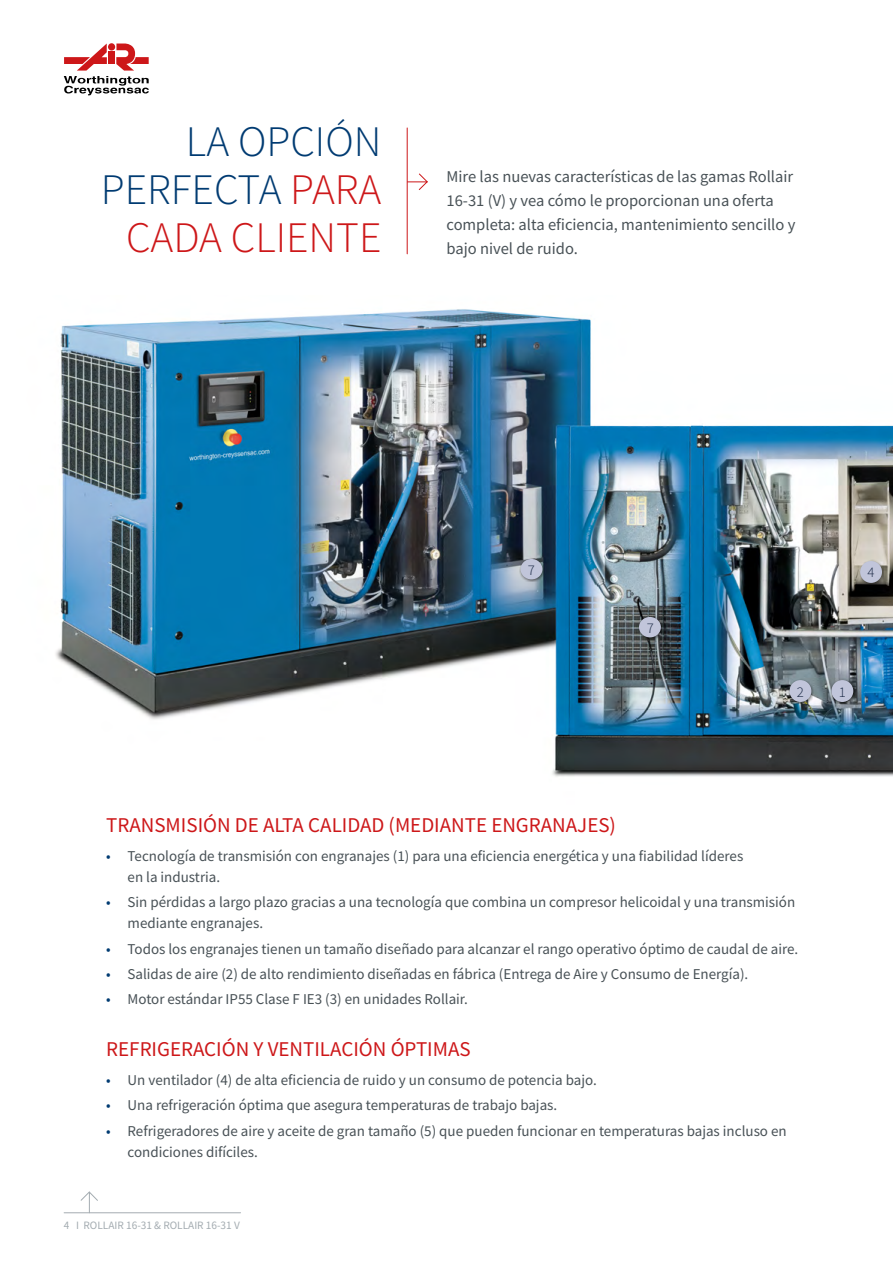
<style>
.page{position:relative;width:893px;height:1263px;background:#fff}
.page>*{position:absolute;margin:0;border:0;box-sizing:border-box;transform-origin:0 0}
.t1{font:300 43.5px/48px "Source Sans Pro";color:#003b72;text-align:right}
.t2{font:21px "Source Sans Pro";color:#cd1719}
.t3{font:16.5px/24px "Source Sans Pro";color:#485156}
.t4{font:15px/21px "Source Sans Pro";color:#485156}
.t5{font:300 14.7px "Source Sans Pro";color:#182642}
.t6{font:11.25px "Source Sans Pro";color:#a4acb1}
.s1{color:#cd1719}
.s2{color:#003b72}
</style>
<div class="page">
<img style="left:55px;top:309px;width:838px;height:468px">
<div style="left:830px;top:678px;width:25px;height:26px;background:#000;opacity:.5"></div>
<div style="left:831px;top:680px;width:22px;height:22px;background:#c1c5da;border-radius:50%"></div>
<div style="left:788px;top:678px;width:25px;height:26px;background:#000;opacity:.5"></div>
<div style="left:789px;top:680px;width:22px;height:22px;background:#c1c5da;border-radius:50%"></div>
<div style="left:858px;top:559px;width:26px;height:26px;background:#000;opacity:.5"></div>
<div style="left:860px;top:561px;width:22px;height:22px;background:#c1c5da;border-radius:50%"></div>
<div style="left:637px;top:615px;width:26px;height:24px;background:#000;opacity:.5"></div>
<div style="left:639px;top:617px;width:22px;height:20px;background:#c1c5da;border-radius:50%"></div>
<div style="left:519px;top:557px;width:25px;height:24px;background:#000;opacity:.5"></div>
<div style="left:521px;top:559px;width:21px;height:20px;background:#c1c5da;border-radius:50%"></div>
<svg style="left:80px;top:1191px;width:18px;height:21px"></svg>
<hr style="left:64px;top:1212px;width:177px;height:1px;background:#a4acb1">
<svg style="left:64px;top:44px;width:85px;height:51px"></svg>
<svg style="left:408px;top:173px;width:20px;height:17px"></svg>
<hr style="left:407px;top:128px;width:1px;height:126px;background:#cd1719">
<h1 class="t1" style="left:101px;top:118px;width:282px">LA OPCIÓN<br>PERFECTA <span class="s1">PARA<br>CADA CLIENTE</span></h1>
<p class="t3" style="left:446px;top:165px;width:350px">Mire las nuevas características de las gamas Rollair 16-31 (V) y vea cómo le proporcionan una oferta completa: alta eficiencia, mantenimiento sencillo y bajo nivel de ruido.</p>
<p class="t5" style="left:528px;top:561px;width:9px">7</p>
<p class="t5" style="left:647px;top:619px;width:9px">7</p>
<p class="t5" style="left:867px;top:563px;width:9px">4</p>
<p class="t5" style="left:797px;top:683px;width:9px">2</p>
<p class="t5" style="left:839px;top:683px;width:9px">1</p>
<h2 class="t2" style="left:106px;top:811px;width:511px">TRANSMISIÓN DE ALTA CALIDAD (MEDIANTE ENGRANAJES)</h2>
<p class="t4" style="left:128px;top:845px;width:617px;text-indent:-21px"><span class="s2">•</span> Tecnología de transmisión con engranajes (1) para una eficiencia energética y una fiabilidad líderes en la industria.</p>
<p class="t4" style="left:128px;top:892px;width:669px;text-indent:-21px"><span class="s2">•</span> Sin pérdidas a largo plazo gracias a una tecnología que combina un compresor helicoidal y una transmisión mediante engranajes.</p>
<p class="t4" style="left:106px;top:938px;width:693px"><span class="s2">•</span> Todos los engranajes tienen un tamaño diseñado para alcanzar el rango operativo óptimo de caudal de aire.</p>
<p class="t4" style="left:106px;top:963px;width:644px"><span class="s2">•</span> Salidas de aire (2) de alto rendimiento diseñadas en fábrica (Entrega de Aire y Consumo de Energía).</p>
<p class="t4" style="left:106px;top:988px;width:363px"><span class="s2">•</span> Motor estándar IP55 Clase F IE3 (3) en unidades Rollair.</p>
<h2 class="t2" style="left:106px;top:1035px;width:366px">REFRIGERACIÓN Y VENTILACIÓN ÓPTIMAS</h2>
<p class="t4" style="left:106px;top:1069px;width:492px"><span class="s2">•</span> Un ventilador (4) de alta eficiencia de ruido y un consumo de potencia bajo.</p>
<p class="t4" style="left:106px;top:1095px;width:452px"><span class="s2">•</span> Una refrigeración óptima que asegura temperaturas de trabajo bajas.</p>
<p class="t4" style="left:128px;top:1120px;width:661px;text-indent:-21px"><span class="s2">•</span> Refrigeradores de aire y aceite de gran tamaño (5) que pueden funcionar en temperaturas bajas incluso en condiciones difíciles.</p>
<p class="t6" style="left:64px;top:1218px;width:178px">4 I ROLLAIR 16-31 &amp; ROLLAIR 16-31 V</p>
</div>
